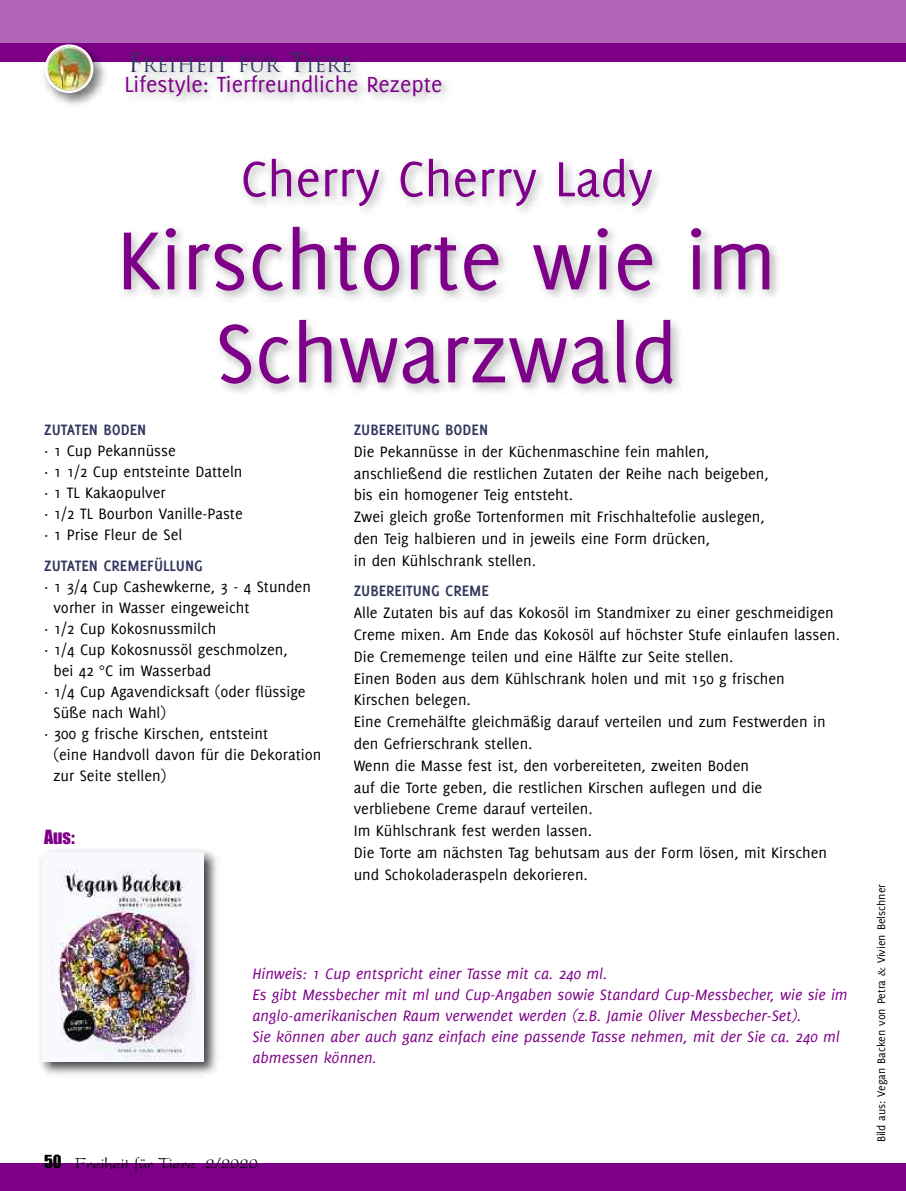
<style>
.page{position:relative;width:906px;height:1191px;background:#fff}
.page>*{position:absolute;margin:0;border:0;box-sizing:border-box;transform-origin:0 0}
.t1{font:90px/93px "Delicious";color:#7e0089;text-align:center}
.t2{font:54px "Delicious";color:#7e0089}
.t3{font:24px "Delicious";color:#7e0089}
.t4{font:19.2px "Trajan";color:#30355d}
.t5{font:18px "Impact";color:#7e0089}
.t6{font:16.5px/21.8px "Delicious";color:#000}
.t7{font:italic 16.5px/21px "Delicious";color:#7e0089}
.t8{font:700 16.5px "Delicious";color:#30355d}
.t9{font:16.5px "President";color:#000}
.t10{font:12px "Delicious";color:#000}
.s1{font-size:25.5px}
.s2{font-family:"Impact"}
.s3{font-family:"Garamond"}
</style>
<div class="page">
<div style="left:0;top:1163px;width:906px;height:28px;background:#7e0089"></div>
<div style="left:0;top:0;width:906px;height:44px;background:#b266b9"></div>
<div style="left:0;top:43px;width:906px;height:18px;background:#7e0089"></div>
<img style="left:7px;top:44px;width:345px;height:62px">
<img style="left:114px;top:61px;width:597px;height:45px">
<img style="left:40px;top:850px;width:177px;height:225px">
<img style="left:43px;top:852px;width:160px;height:209px">
<p class="t4" style="left:128px;top:54px;width:226px"><span class="s1">F</span>REIHEIT FÜR <span class="s1">T</span>IERE</p>
<h3 class="t3" style="left:124px;top:75px;width:319px">Lifestyle: Tierfreundliche Rezepte</h3>
<h2 class="t2" style="left:240px;top:159px;width:413px">Cherry Cherry Lady</h2>
<h1 class="t1" style="left:117px;top:219px;width:661px">Kirschtorte wie im<br>Schwarzwald</h1>
<p class="t8" style="left:44px;top:423px;width:104px">ZUTATEN BODEN</p>
<p class="t6" style="left:44px;top:441px;width:200px;line-height:21px">· 1 Cup Pekannüsse<br>· 1 1/2 Cup entsteinte Datteln · 1 TL Kakaopulver<br>· 1/2 TL Bourbon Vanille-Paste · 1 Prise Fleur de Sel</p>
<p class="t8" style="left:44px;top:559px;width:160px">ZUTATEN CREMEFÜLLUNG</p>
<p class="t6" style="left:44px;top:577px;width:268px">· 1 3/4 Cup Cashewkerne, 3 - 4 Stunden</p>
<p class="t6" style="left:54px;top:598px;width:197px">vorher in Wasser eingeweicht</p>
<p class="t6" style="left:44px;top:619px;width:174px">· 1/2 Cup Kokosnussmilch</p>
<p class="t6" style="left:44px;top:640px;width:245px">· 1/4 Cup Kokosnussöl geschmolzen,</p>
<p class="t6" style="left:54px;top:661px;width:159px">bei 42 °C im Wasserbad</p>
<p class="t6" style="left:44px;top:682px;width:263px">· 1/4 Cup Agavendicksaft (oder flüssige</p>
<p class="t6" style="left:54px;top:703px;width:114px">Süße nach Wahl)</p>
<p class="t6" style="left:44px;top:724px;width:225px">· 300 g frische Kirschen, entsteint</p>
<p class="t6" style="left:54px;top:745px;width:269px">(eine Handvoll davon für die Dekoration</p>
<p class="t6" style="left:54px;top:766px;width:114px">zur Seite stellen)</p>
<p class="t5" style="left:44px;top:825px;width:32px">Aus:</p>
<p class="t8" style="left:354px;top:423px;width:136px">ZUBEREITUNG BODEN</p>
<p class="t6" style="left:354px;top:441px;width:416px">Die Pekannüsse in der Küchenmaschine fein mahlen, anschließend die restlichen Zutaten der Reihe nach beigeben, bis ein homogener Teig entsteht.<br>Zwei gleich große Tortenformen mit Frischhaltefolie auslegen, den Teig halbieren und in jeweils eine Form drücken,<br>in den Kühlschrank stellen.</p>
<p class="t8" style="left:354px;top:585px;width:137px">ZUBEREITUNG CREME</p>
<p class="t6" style="left:354px;top:603px;width:488px">Alle Zutaten bis auf das Kokosöl im Standmixer zu einer geschmeidigen Creme mixen. Am Ende das Kokosöl auf höchster Stufe einlaufen lassen.<br>Die Crememenge teilen und eine Hälfte zur Seite stellen.<br>Einen Boden aus dem Kühlschrank holen und mit 150 g frischen Kirschen belegen.<br>Eine Cremehälfte gleichmäßig darauf verteilen und zum Festwerden in den Gefrierschrank stellen.<br>Wenn die Masse fest ist, den vorbereiteten, zweiten Boden<br>auf die Torte geben, die restlichen Kirschen auflegen und die verbliebene Creme darauf verteilen.<br>Im Kühlschrank fest werden lassen.<br>Die Torte am nächsten Tag behutsam aus der Form lösen, mit Kirschen und Schokoladeraspeln dekorieren.</p>
<p class="t7" style="left:252px;top:962px;width:596px">Hinweis: 1 Cup entspricht einer Tasse mit ca. 240 ml.<br>Es gibt Messbecher mit ml und Cup-Angaben sowie Standard Cup-Messbecher, wie sie im anglo-amerikanischen Raum verwendet werden (z.B. Jamie Oliver Messbecher-Set).<br>Sie können aber auch ganz einfach eine passende Tasse nehmen, mit der Sie ca. 240 ml abmessen können.</p>
<p class="t9" style="left:44px;top:1158px;width:215px"><span class="s2">50</span> Freiheit für Tiere 2/2020</p>
<p class="t10" style="left:877px;top:1142px;width:260px;rotate:-90deg">Bild aus: Vegan Backen von Petra <span class="s3">&amp;</span> Vivien Belschner</p>
</div>
